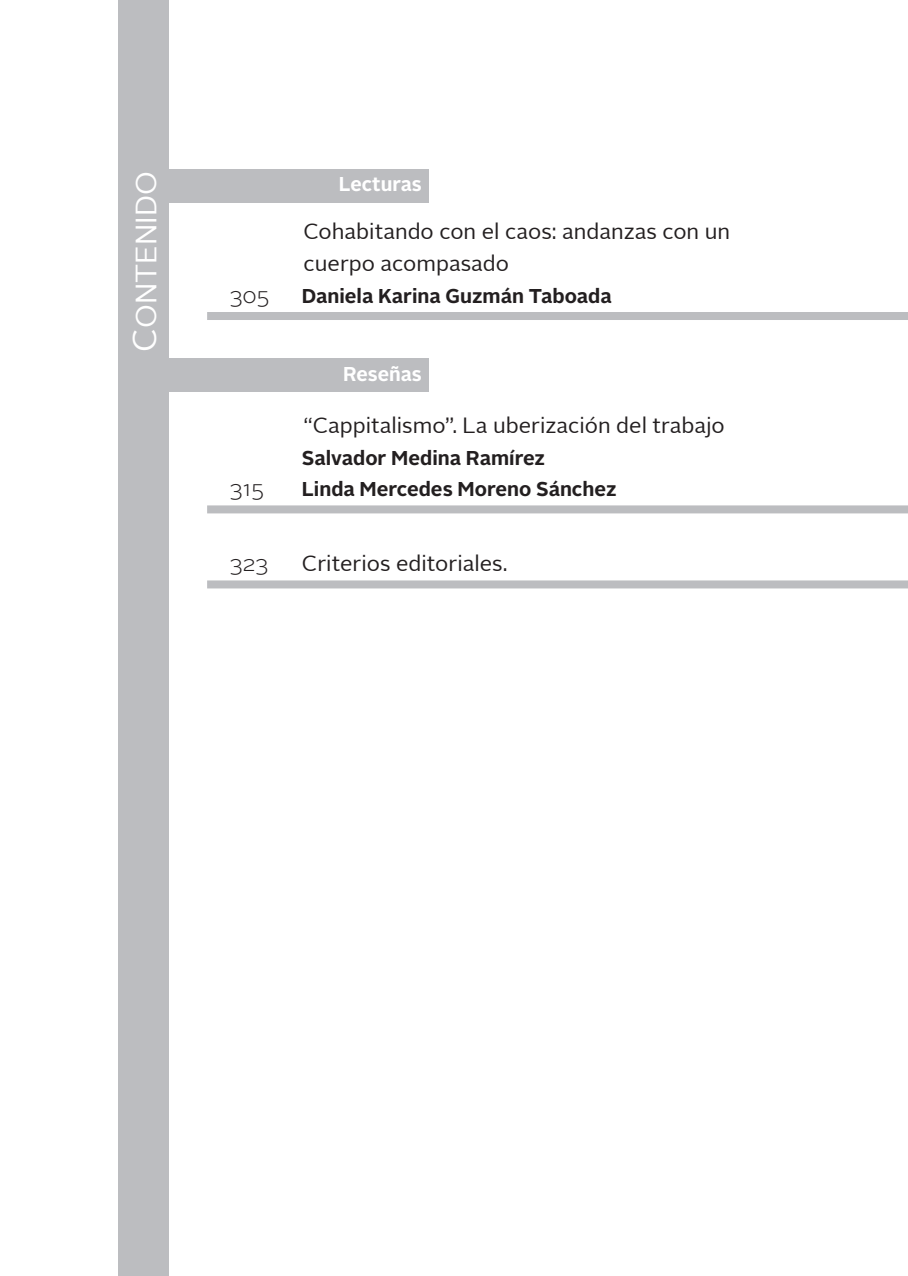
<style>
.page{position:relative;width:908px;height:1276px;background:#fff}
.page>*{position:absolute;margin:0;border:0;box-sizing:border-box;transform-origin:0 0}
.t1{font:29.4px "Alright Sans Regular SC870";color:#fff}
.t2{font:22px/32px "Alright Sans";color:#231f20}
.t3{font:300 22px "Alright Sans";color:#231f20}
.t4{font:700 20px "Alright Sans";color:#231f20}
.t5{font:700 20px "Alright Sans";color:#fff}
.s1{font-size:33.8px}
</style>
<div class="page">
<div style="left:118px;top:0;width:51px;height:1276px;background:#bcbdc0"></div>
<div style="left:207px;top:312px;width:700px;height:8px;background:#bcbdc0"></div>
<div style="left:207px;top:505px;width:700px;height:8px;background:#bcbdc0"></div>
<div style="left:207px;top:580px;width:700px;height:8px;background:#bcbdc0"></div>
<div style="left:163px;top:169px;width:265px;height:34px;background:#bcbdc0"></div>
<div style="left:167px;top:358px;width:261px;height:34px;background:#bcbdc0"></div>
<h1 class="t1" style="left:130px;top:352px;width:182px;rotate:-90deg"><span class="s1">C</span>ontenido</h1>
<p class="t5" style="left:339px;top:170px;width:84px">Lecturas</p>
<p class="t2" style="left:303px;top:216px;width:428px">Cohabitando con el caos: andanzas con un cuerpo acompasado</p>
<p class="t3" style="left:230px;top:280px;width:41px">305</p>
<p class="t4" style="left:302px;top:282px;width:311px">Daniela Karina Guzmán Taboada</p>
<p class="t5" style="left:343px;top:360px;width:80px">Reseñas</p>
<p class="t2" style="left:303px;top:410px;width:422px">“Cappitalismo”. La uberización del trabajo</p>
<p class="t4" style="left:302px;top:444px;width:244px">Salvador Medina Ramírez</p>
<p class="t3" style="left:230px;top:474px;width:36px">315</p>
<p class="t4" style="left:302px;top:475px;width:316px">Linda Mercedes Moreno Sánchez</p>
<p class="t3" style="left:230px;top:549px;width:40px">323</p>
<p class="t2" style="left:302px;top:548px;width:207px">Criterios editoriales.</p>
</div>
